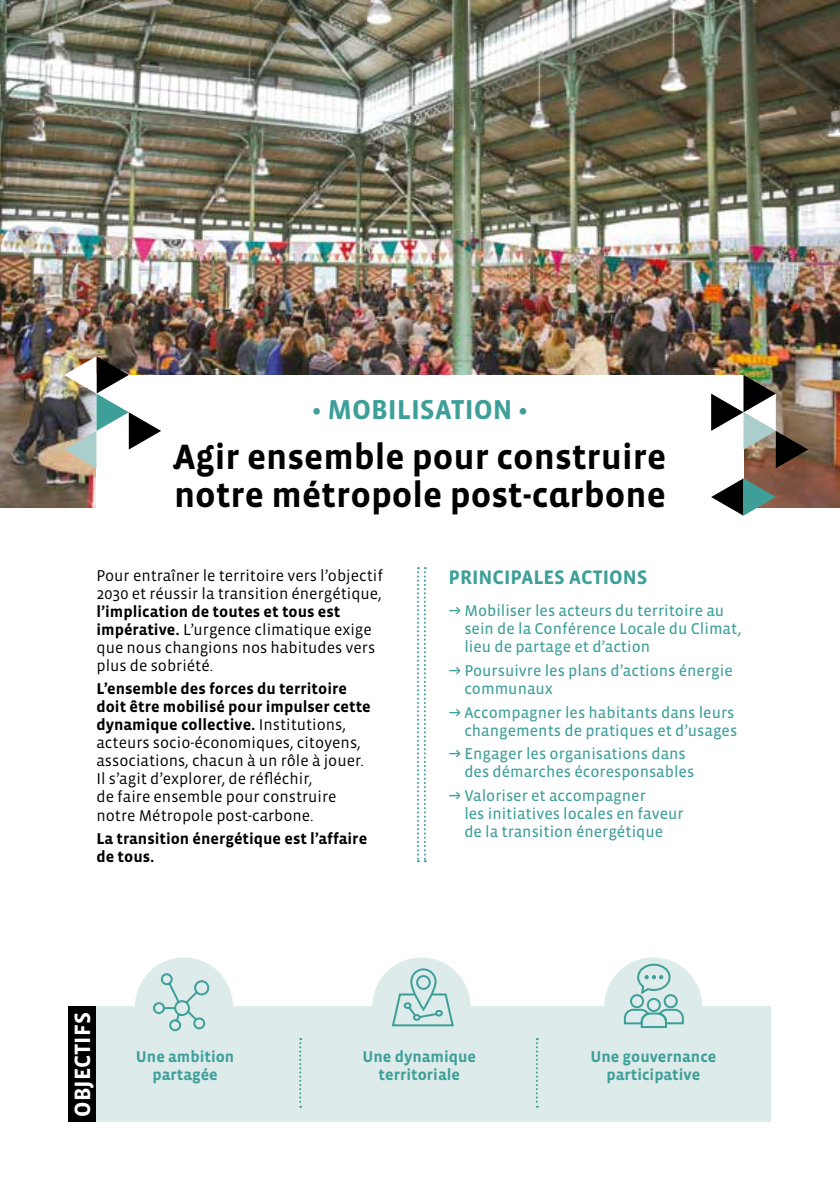
<style>
.page{position:relative;width:840px;height:1191px;background:#fff}
.page>*{position:absolute;margin:0;border:0;box-sizing:border-box;transform-origin:0 0}
.t1{font:700 36px/38px "Vista Sans Alt";color:#000}
.t2{font:700 28px "Vista Sans OT";color:#3e9f99}
.t3{font:700 22.6px "Vista Sans OT";color:#fff}
.t4{font:700 20px "Vista Sans OT";color:#3e9f99}
.t5{font:16px/18px "Vista Sans OT";color:#000}
.t6{font:16px/18px "Vista Sans OT";color:#3e9f99}
.t7{font:700 16px/18px "Vista Sans OT";color:#3e9f99;text-align:center}
.t8{font:700 16px/18px "Vista Sans OT";color:#000}
.s1{font-weight:700}
</style>
<div class="page">
<img style="left:0;top:0;width:839px;height:507px">
<svg style="left:417px;top:567px;width:8px;height:295px"></svg>
<div style="left:96px;top:375px;width:647px;height:155px;background:#fff"></div>
<svg style="left:711px;top:375px;width:96px;height:93px"></svg>
<svg style="left:711px;top:478px;width:64px;height:38px"></svg>
<img style="left:64px;top:356px;width:97px;height:112px">
<div style="left:372px;top:957px;width:98px;height:98px;background:#ddebea;border-radius:50%"></div>
<div style="left:135px;top:957px;width:98px;height:98px;background:#ddebea;border-radius:50%"></div>
<div style="left:603px;top:957px;width:98px;height:98px;background:#ddebea;border-radius:50%"></div>
<div style="left:68px;top:1006px;width:702px;height:116px;background:#ddebea"></div>
<svg style="left:299px;top:1038px;width:2px;height:69px"></svg>
<svg style="left:535px;top:1038px;width:2px;height:69px"></svg>
<div style="left:68px;top:1006px;width:28px;height:116px;background:#000"></div>
<div style="left:646px;top:998px;width:14px;height:14px;border:2px solid #3e9f99;border-radius:50%"></div>
<svg style="left:623px;top:1007px;width:61px;height:21px"></svg>
<div style="left:629px;top:994px;width:14px;height:14px;border:2px solid #3e9f99;border-radius:50%"></div>
<div style="left:663px;top:994px;width:14px;height:14px;border:2px solid #3e9f99;border-radius:50%"></div>
<svg style="left:635px;top:963px;width:36px;height:33px"></svg>
<svg style="left:153px;top:973px;width:57px;height:59px"></svg>
<svg style="left:390px;top:967px;width:64px;height:60px"></svg>
<div style="left:435px;top:1010px;width:7px;height:6px;border:2px solid #3e9f99;border-radius:50%"></div>
<h2 class="t2" style="left:311px;top:395px;width:218px">• MOBILISATION •</h2>
<h1 class="t1" style="left:174px;top:439px;width:493px">Agir ensemble pour construire notre métropole post-carbone</h1>
<p class="t5" style="left:96px;top:566px;width:288px">Pour entraîner le territoire vers l’objectif<br>2030 et réussir la transition énergétique,</p>
<p class="t5" style="left:96px;top:602px;width:280px"><span class="s1">l’implication de toutes et tous est impérative.</span> L’urgence climatique exige que nous changions nos habitudes vers plus de sobriété.</p>
<p class="t5" style="left:96px;top:680px;width:276px"><span class="s1">L’ensemble des forces du territoire doit être mobilisé pour impulser cette dynamique collective.</span> Institutions, acteurs socio-économiques, citoyens, associations, chacun à un rôle à jouer.<br>Il s’agit d’explorer, de réfléchir,<br>de faire ensemble pour construire notre Métropole post-carbone.</p>
<p class="t8" style="left:96px;top:830px;width:272px">La transition énergétique est l’affaire de tous.</p>
<p class="t4" style="left:448px;top:567px;width:200px">PRINCIPALES ACTIONS</p>
<p class="t6" style="left:464px;top:602px;width:278px;text-indent:-16px">→ Mobiliser les acteurs du territoire au sein de la Conférence Locale du Climat, lieu de partage et d’action</p>
<p class="t6" style="left:464px;top:662px;width:270px;text-indent:-16px">→ Poursuivre les plans d’actions énergie communaux</p>
<p class="t6" style="left:448px;top:703px;width:290px;text-align:right">→ Accompagner les habitants dans leurs changements de pratiques et d’usages</p>
<p class="t6" style="left:464px;top:745px;width:231px;text-indent:-16px">→ Engager les organisations dans des démarches écoresponsables</p>
<p class="t6" style="left:464px;top:787px;width:221px;text-indent:-16px">→ Valoriser et accompagner<br>les initiatives locales en faveur de la transition énergétique</p>
<h3 class="t3" style="left:71px;top:1116px;width:106px;rotate:-90deg">OBJECTIFS</h3>
<p class="t7" style="left:136px;top:1048px;width:100px">Une ambition partagée</p>
<p class="t7" style="left:362px;top:1048px;width:115px">Une dynamique territoriale</p>
<p class="t7" style="left:590px;top:1048px;width:127px">Une gouvernance participative</p>
</div>
